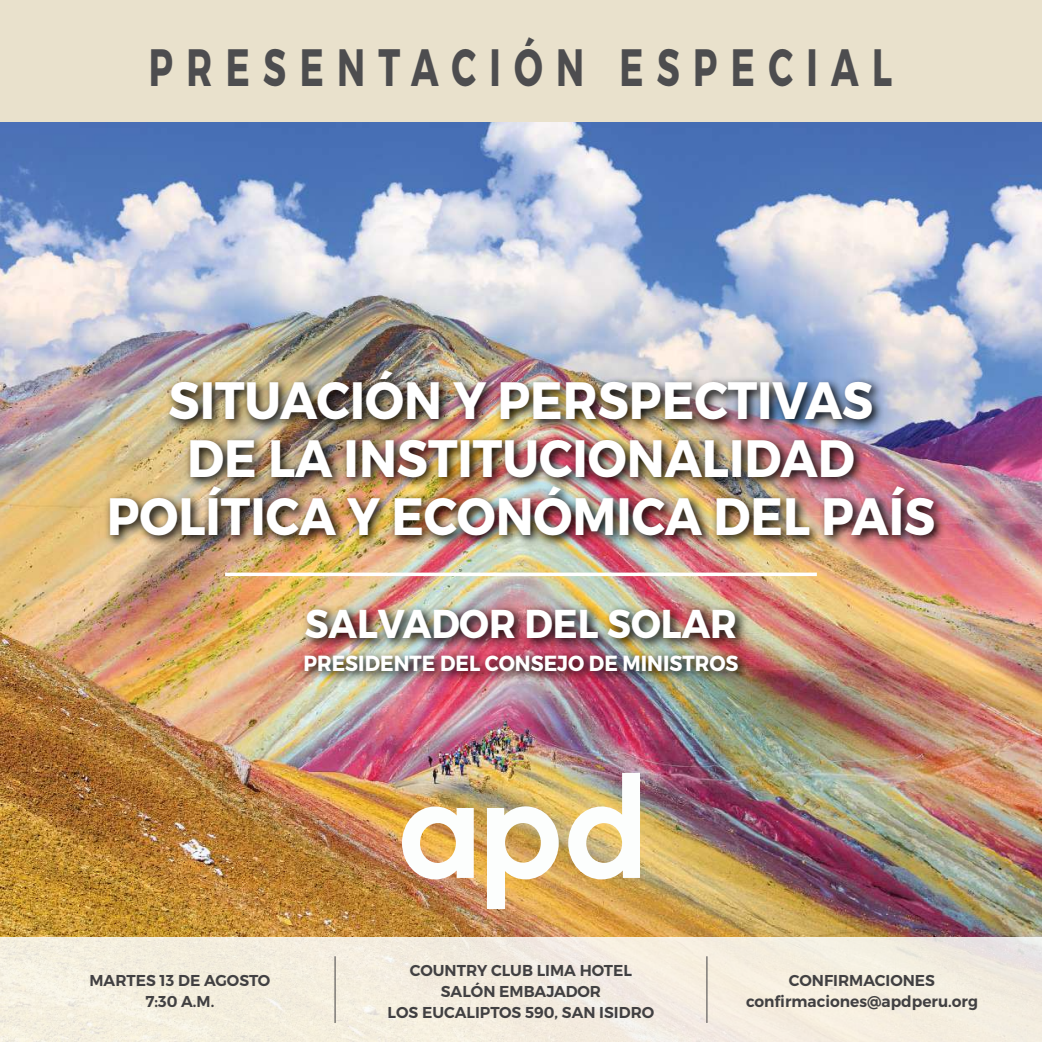
<style>
.page{position:relative;width:1042px;height:1042px;background:#fff}
.page>*{position:absolute;margin:0;border:0;box-sizing:border-box;transform-origin:0 0}
.t1{font:700 52.5px/57.8px "Montserrat";color:#fff;text-align:center;scale:.92 1}
.t2{font:700 52.5px "Montserrat";letter-spacing:.375em;color:#4d4d4f;scale:.68 1}
.t3{font:700 40.25px "Montserrat";color:#fff;scale:.92 1}
.t4{font:700 21.88px "Montserrat";color:#fff;scale:.92 1}
.t5{font:600 15.75px/21px "Montserrat";color:#414042;text-align:center}
</style>
<div class="page">
<img style="left:0;top:122px;width:1042px;height:815px">
<svg style="left:487px;top:806px;width:72px;height:103px"></svg>
<img style="left:568px;top:773px;width:72px;height:106px">
<img style="left:402px;top:806px;width:72px;height:73px">
<img style="left:104px;top:366px;width:842px;height:182px">
<img style="left:299px;top:603px;width:451px;height:80px">
<svg style="left:225px;top:572px;width:592px;height:4px"></svg>
<div style="left:0;top:937px;width:1042px;height:105px;background:#f4eee0"></div>
<div style="left:0;top:0;width:1042px;height:122px;background:#e9e1cc"></div>
<hr style="left:706px;top:956px;width:1px;height:67px;background:#414042">
<hr style="left:335px;top:956px;width:1px;height:67px;background:#414042">
<h1 class="t2" style="left:149px;top:34px;width:1094px">PRESENTACIÓN ESPECIAL</h1>
<h1 class="t1" style="left:107px;top:372px;width:902px">SITUACIÓN Y PERSPECTIVAS<br>DE LA INSTITUCIONALIDAD<br>POLÍTICA Y ECONÓMICA DEL PAÍS</h1>
<h2 class="t3" style="left:305px;top:598px;width:471px">SALVADOR DEL SOLAR</h2>
<h3 class="t4" style="left:303px;top:649px;width:474px">PRESIDENTE DEL CONSEJO DE MINISTROS</h3>
<p class="t5" style="left:388px;top:960px;width:268px">COUNTRY CLUB LIMA HOTEL<br>SALÓN EMBAJADOR<br>LOS EUCALIPTOS 590, SAN ISIDRO</p>
<p class="t5" style="left:89px;top:970px;width:182px">MARTES 13 DE AGOSTO<br>7:30 A.M.</p>
<p class="t5" style="left:746px;top:970px;width:233px">CONFIRMACIONES confirmaciones@apdperu.org</p>
</div>
